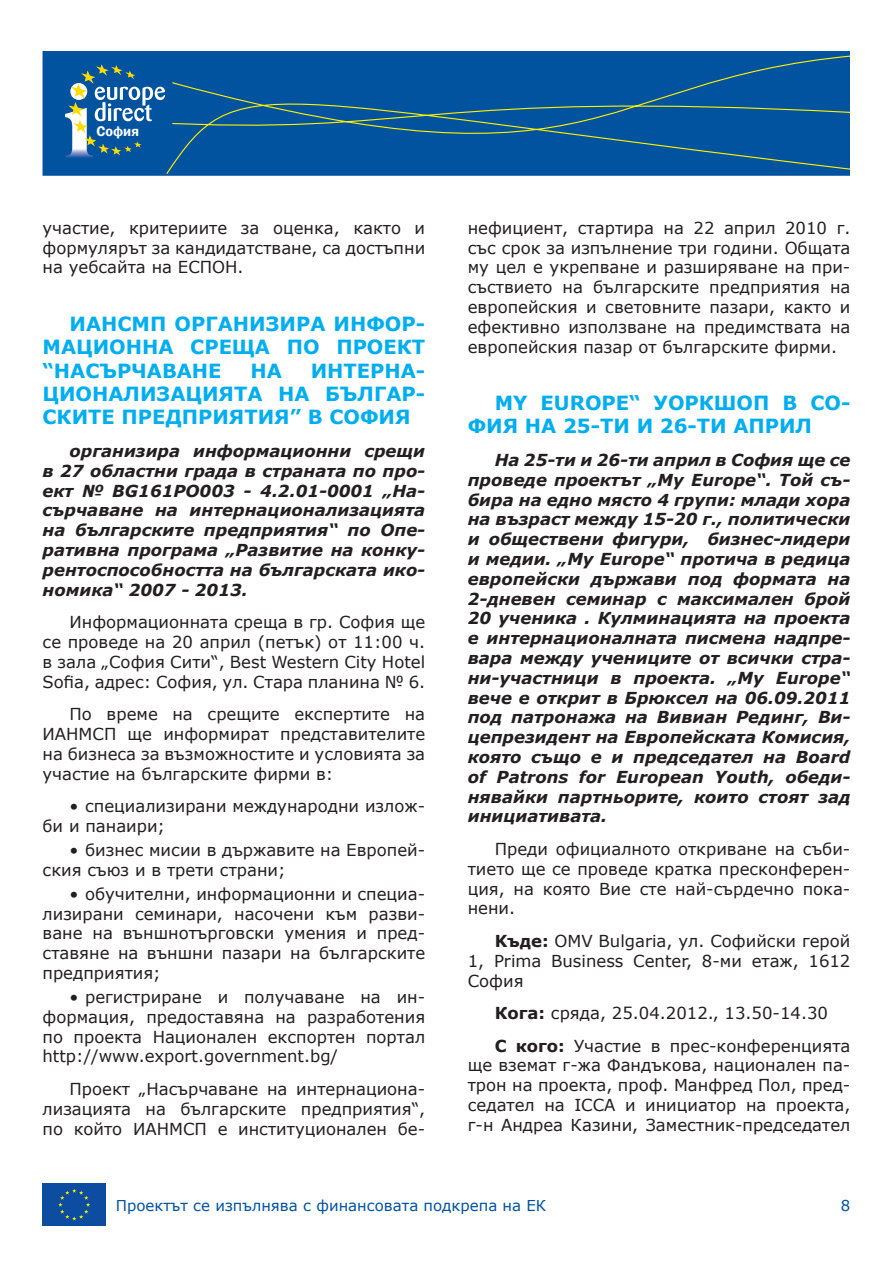
<style>
.page{position:relative;width:893px;height:1263px;background:#fff}
.page>*{position:absolute;margin:0;border:0;box-sizing:border-box;transform-origin:0 0}
.t1{font:700 19.5px/23.4px "Verdana";color:#00aeef;text-align:justify}
.t2{font:16.5px/19.8px "Verdana";color:#231f20;text-align:justify}
.t3{font:italic 700 16.5px/19.8px "Verdana";color:#231f20;text-align:justify}
.t4{font:15px "Verdana";color:#0153a0}
.t5{font:600 14.25px "Franklin Gothic";color:#fff}
.s1{font-weight:700}
</style>
<div class="page">
<div style="left:43px;top:51px;width:807px;height:125px;background:#0153a0"></div>
<svg style="left:128px;top:55px;width:722px;height:121px"></svg>
<div style="left:57px;top:57px;width:115px;height:110px;background:#0153a0;border-radius:10px"></div>
<svg style="left:65px;top:64px;width:100px;height:94px"></svg>
<div style="left:43px;top:1183px;width:63px;height:43px;background:#0d4da1"></div>
<svg style="left:58px;top:1189px;width:32px;height:31px"></svg>
<p class="t5" style="left:96px;top:123px;width:44px">София</p>
<p class="t2" style="left:43px;top:218px;width:384px">участие, критериите за оценка, както и формулярът за кандидатстване, са достъпни на уебсайта на ЕСПОН.</p>
<p class="t1" style="left:43px;top:312px;width:384px;text-indent:27px">ИАНСМП ОРГАНИЗИРА ИНФОР-МАЦИОННА СРЕЩА ПО ПРОЕКТ “НАСЪРЧАВАНЕ</p>
<p class="t1" style="left:43px;top:358px;width:384px;text-indent:268px">ИНТЕРНА-ЦИОНАЛИЗАЦИЯТА НА БЪЛГАР-СКИТЕ ПРЕДПРИЯТИЯ” В СОФИЯ</p>
<p class="t3" style="left:43px;top:441px;width:384px;text-indent:27px">организира информационни срещи в 27 областни града в страната по про&shy;ект № BG161РО003 - 4.2.01-0001 „На&shy;сърчаване на интернационализацията на българските предприятия“ по Опе&shy;ративна програма „Развитие на конку&shy;рентоспособността на българската ико&shy;номика“ 2007 - 2013.</p>
<p class="t2" style="left:43px;top:612px;width:384px;text-indent:27px">Информационната среща в гр. София ще се проведе на 20 април (петък) от 11:00 ч. в зала „София Сити“, Best Western City Hotel Sofia, адрес: София, ул. Стара планина № 6.</p>
<p class="t2" style="left:43px;top:704px;width:384px;text-indent:27px">По време на срещите експертите на ИАНМСП ще информират представителите на бизнеса за възможностите и условията за участие на българските фирми в:</p>
<p class="t2" style="left:43px;top:796px;width:384px;text-indent:27px">• специализирани международни излож&shy;би и панаири;</p>
<p class="t2" style="left:43px;top:840px;width:384px;text-indent:27px">• бизнес мисии в държавите на Европей&shy;ския съюз и в трети страни;</p>
<p class="t2" style="left:43px;top:884px;width:384px;text-indent:27px">• обучителни, информационни и специа&shy;лизирани семинари, насочени към разви&shy;ване на външнотърговски умения и пред&shy;ставяне на външни пазари на българските предприятия;</p>
<p class="t2" style="left:43px;top:987px;width:384px;text-indent:27px">• регистриране и получаване на ин&shy;формация, предоставяна на разработения по проекта Национален експортен портал http://www.export.government.bg/</p>
<p class="t2" style="left:43px;top:1079px;width:384px;text-indent:27px">Проект „Насърчаване на интернациона&shy;лизацията на българските предприятия“, по който ИАНМСП е институционален бе-</p>
<p class="t1" style="left:250px;top:358px;width:33px">НА</p>
<p class="t2" style="left:468px;top:218px;width:384px">нефициент, стартира на 22 април 2010 г. със срок за изпълнение три години. Общата му цел е укрепване и разширяване на при&shy;съствието на българските предприятия на европейския и световните пазари, както и ефективно използване на предимствата на европейския пазар от българските фирми.</p>
<p class="t1" style="left:468px;top:391px;width:384px;text-indent:27px">MY EUROPE“ УОРКШОП В СО-<br>ФИЯ НА 25-ТИ И 26-ТИ АПРИЛ</p>
<p class="t3" style="left:468px;top:450px;width:384px;text-indent:27px">На 25-ти и 26-ти април в София ще се проведе проектът „My Europe“. Той съ&shy;бира на едно място 4 групи: млади хора на възраст между 15-20 г., политически и обществени фигури, бизнес-лидери и медии. „My Europe“ протича в редица европейски държави под формата на 2-дневен семинар с максимален брой 20 ученика . Кулминацията на проекта е интернационалната писмена надпре&shy;вара между учениците от всички стра&shy;ни-участници в проекта. „My Europe“ вече е открит в Брюксел на 06.09.2011 под патронажа на Вивиан Рединг, Ви&shy;цепрезидент на Европейската Комисия, която също е и председател на Board of Patrons for European Youth, обеди&shy;нявайки партньорите, които стоят зад инициативата.</p>
<p class="t2" style="left:468px;top:839px;width:384px;text-indent:27px">Преди официалното откриване на съби&shy;тието ще се проведе кратка пресконферен&shy;ция, на която Вие сте най-сърдечно пока&shy;нени.</p>
<p class="t2" style="left:468px;top:931px;width:384px;text-indent:27px"><span class="s1">Kъде:</span> OMV Bulgaria, ул. Софийски герой 1, Prima Business Center, 8-ми етаж, 1612<br>София</p>
<p class="t2" style="left:495px;top:997px;width:357px;line-height:32.5px"><span class="s1">Кога:</span> сряда, 25.04.2012., 13.50-14.30<br><span class="s1">С кого:</span> Участие в прес-конференцията</p>
<p class="t2" style="left:468px;top:1055px;width:384px">ще вземат г-жа Фандъкова, национален па&shy;трон на проекта, проф. Mанфред Пол, пред&shy;седател на ICCA и инициатор на проекта, г-н Андреа Казини, Заместник-председател</p>
<p class="t4" style="left:116px;top:1195px;width:432px">Проектът се изпълнява с финансовата подкрепа на ЕК</p>
<p class="t4" style="left:841px;top:1195px;width:11px">8</p>
</div>
